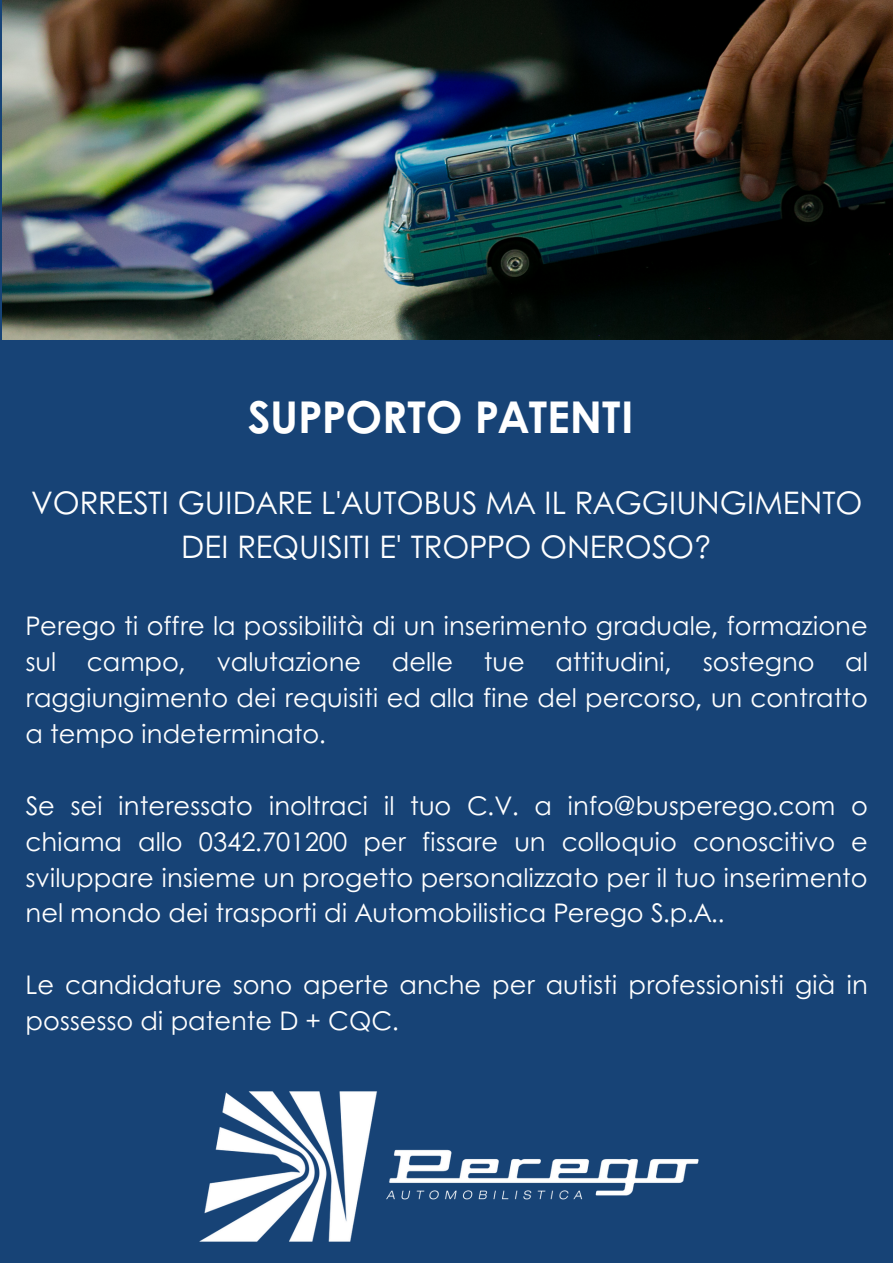
<style>
.page{position:relative;width:893px;height:1263px;background:#174376}
.page>*{position:absolute;margin:0;border:0;box-sizing:border-box;transform-origin:0 0}
.t1{font:700 43.8px "Century Gothic";color:#fff}
.t2{font:31.05px/43.4px "Century Gothic";color:#fff;text-align:center}
.t3{font:25.65px/35.8px "Century Gothic";color:#fff;text-align:justify}
</style>
<div class="page">
<img style="left:2px;top:0;width:891px;height:339px">
<img style="left:199px;top:1091px;width:500px;height:151px">
<h1 class="t1" style="left:247px;top:384px;width:388px">SUPPORTO PATENTI</h1>
<p class="t2" style="left:31px;top:480px;width:833px">VORRESTI GUIDARE L'AUTOBUS MA IL RAGGIUNGIMENTO<br>DEI REQUISITI E' TROPPO ONEROSO?</p>
<p class="t3" style="left:26px;top:607px;width:844px">Perego ti offre la possibilità di un inserimento graduale, formazione sul campo, valutazione delle tue attitudini, sostegno al raggiungimento dei requisiti ed alla fine del percorso, un contratto a tempo indeterminato.</p>
<p class="t3" style="left:26px;top:786px;width:844px">Se sei interessato inoltraci il tuo C.V. a info@busperego.com o chiama allo 0342.701200 per fissare un colloquio conoscitivo e sviluppare insieme un progetto personalizzato per il tuo inserimento nel mondo dei trasporti di Automobilistica Perego S.p.A..</p>
<p class="t3" style="left:26px;top:966px;width:843px">Le candidature sono aperte anche per autisti professionisti già in possesso di patente D + CQC.</p>
</div>
